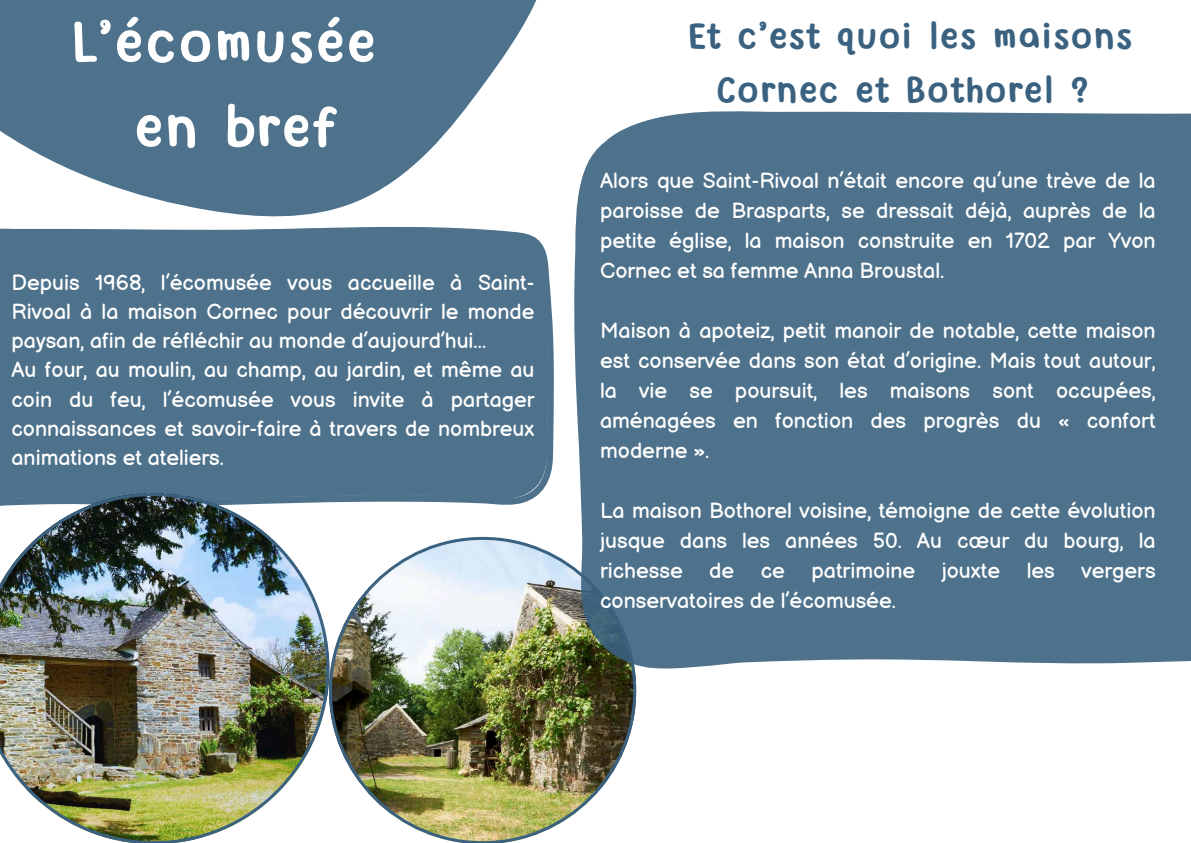
<style>
.page{position:relative;width:1191px;height:843px;background:#fff}
.page>*{position:absolute;margin:0;border:0;box-sizing:border-box;transform-origin:0 0}
.t1{font:700 61px/84.8px "Yvesyvesdrawing";color:#fff;text-align:center}
.t2{font:700 39px/54px "Yvesyvesdrawing";color:#3a6280;text-align:center}
.t3{font:21.4px/30px "Balsamiq Sans";color:#fff;text-align:justify}
</style>
<div class="page">
<img style="left:329px;top:536px;width:307px;height:306px">
<div style="left:574px;top:111px;width:616px;height:548px;background:#4e728c"></div>
<div style="left:0;top:226px;width:548px;height:278px;background:#4e728c"></div>
<svg style="left:0;top:0;width:537px;height:217px;fill:#4e728c"></svg>
<img style="left:0;top:493px;width:329px;height:349px">
<h1 class="t1" style="left:70px;top:5px;width:308px">L’écomusée en bref</h1>
<h2 class="t2" style="left:687px;top:12px;width:447px">Et c’est quoi les maisons<br>Cornec et Bothorel ?</h2>
<p class="t3" style="left:11px;top:268px;width:524px;line-height:29.2px;text-align:left">Depuis 1968, l’écomusée vous accueille à Saint-Rivoal à la maison Cornec pour découvrir le monde paysan, afin de réfléchir au monde d’aujourd’hui...<br>Au four, au moulin, au champ, au jardin, et même au coin du feu, l’écomusée vous invite à partager connaissances et savoir-faire à travers de nombreux animations et ateliers.</p>
<p class="t3" style="left:600px;top:167px;width:557px">Alors que Saint-Rivoal n’était encore qu’une trève de la paroisse de Brasparts, se dressait déjà, auprès de la petite église, la maison construite en 1702 par Yvon Cornec et sa femme Anna Broustal.</p>
<p class="t3" style="left:600px;top:317px;width:557px">Maison à apoteiz, petit manoir de notable, cette maison est conservée dans son état d’origine. Mais tout autour, la vie se poursuit, les maisons sont occupées, aménagées en fonction des progrès du « confort moderne ».</p>
<p class="t3" style="left:600px;top:497px;width:557px">La maison Bothorel voisine, témoigne de cette évolution jusque dans les années 50. Au cœur du bourg, la richesse de ce patrimoine jouxte les vergers conservatoires de l’écomusée.</p>
</div>
